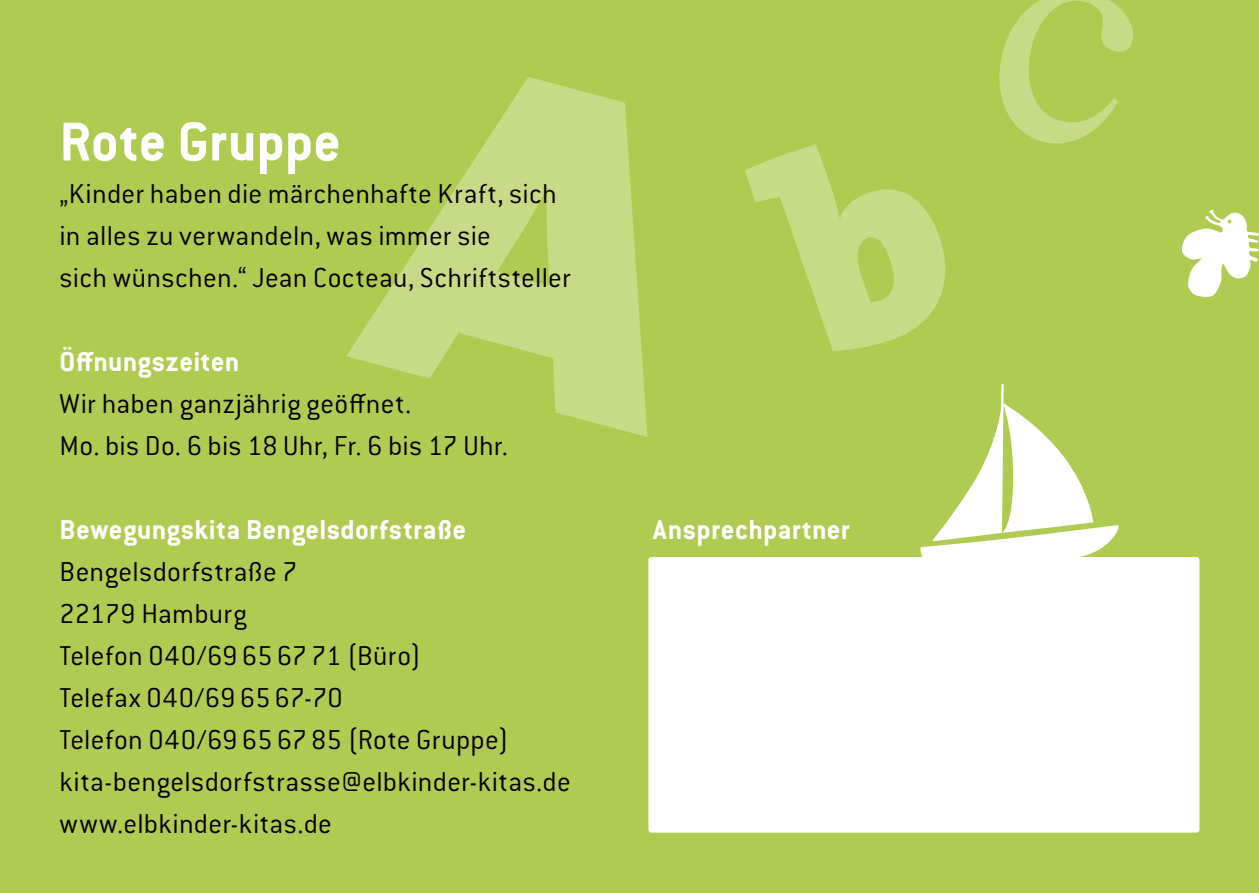
<style>
.page{position:relative;width:1259px;height:893px;background:#b0cb52}
.page>*{position:absolute;margin:0;border:0;box-sizing:border-box;transform-origin:0 0}
.t1{font:700 60px "Conduit For Elbkinder";letter-spacing:-.005em;color:#fff}
.t2{font:300 30px/42px "Conduit For Elbkinder";letter-spacing:.01em;color:#000}
.t3{font:700 30px "Conduit For Elbkinder";letter-spacing:.01em;color:#fff}
</style>
<div class="page">
<svg style="left:346px;top:77px;width:301px;height:360px;fill:#c7da85"></svg>
<svg style="left:745px;top:144px;width:201px;height:207px"></svg>
<svg style="left:999px;top:0;width:134px;height:144px"></svg>
<svg style="left:1182px;top:209px;width:77px;height:88px"></svg>
<svg style="left:920px;top:384px;width:199px;height:173px"></svg>
<div style="left:648px;top:557px;width:551px;height:276px;background:#fff;border-radius:3px"></div>
<h1 class="t1" style="left:60px;top:107px;width:283px">Rote Gruppe</h1>
<p class="t2" style="left:60px;top:172px;width:513px">„Kinder haben die märchenhafte Kraft, sich in alles zu verwandeln, was immer sie<br>sich wünschen.“ Jean Cocteau, Schriftsteller</p>
<p class="t3" style="left:60px;top:344px;width:181px">Öffnungszeiten</p>
<p class="t2" style="left:60px;top:382px;width:450px">Wir haben ganzjährig geöffnet.<br>Mo. bis Do. 6 bis 18 Uhr, Fr. 6 bis 17 Uhr.</p>
<p class="t3" style="left:60px;top:512px;width:408px">Bewegungskita Bengelsdorfstraße</p>
<p class="t2" style="left:60px;top:550px;width:513px">Bengelsdorfstraße 7<br>22179 Hamburg<br>Telefon 040/69 65 67 71 (Büro)<br>Telefax 040/69 65 67-70<br>Telefon 040/69 65 67 85 (Rote Gruppe) kita-bengelsdorfstrasse@elbkinder-kitas.de www.elbkinder-kitas.de</p>
<p class="t3" style="left:653px;top:512px;width:198px">Ansprechpartner</p>
</div>
